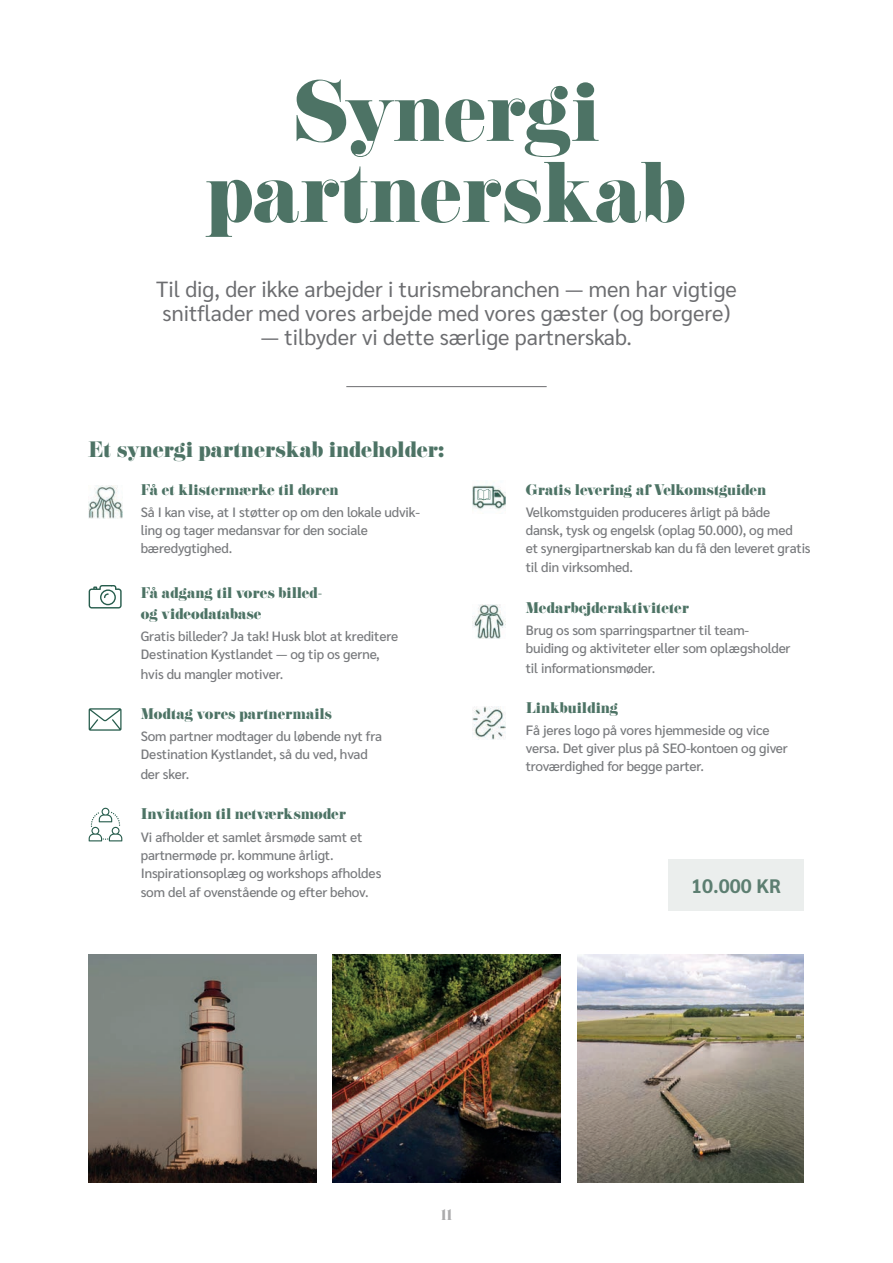
<style>
.page{position:relative;width:893px;height:1263px;background:#fff}
.page>*{position:absolute;margin:0;border:0;box-sizing:border-box;transform-origin:0 0}
.t1{font:75px/81px "Eloquent JF Pro";color:#4d7365;text-align:center}
.t2{font:21.9px/23.7px "Sarabun";color:#6c6d70}
.t3{font:19.5px "Eloquent JF Pro";color:#4d7365}
.t4{font:700 19.5px "Sarabun";color:#4d7365}
.t5{font:500 13.5px/18px "Sarabun";letter-spacing:-.01em;color:#787a7d}
.t6{font:13.5px/21px "Eloquent JF Pro";color:#4d7365}
.t7{font:13.5px "Eloquent JF Pro";color:#57585a}
</style>
<div class="page">
<div style="left:668px;top:859px;width:136px;height:51px;background:#ebeeed"></div>
<img style="left:578px;top:955px;width:226px;height:227px">
<img style="left:89px;top:955px;width:227px;height:227px">
<img style="left:333px;top:955px;width:227px;height:227px">
<svg style="left:89px;top:708px;width:33px;height:23px"></svg>
<svg style="left:89px;top:585px;width:33px;height:23px"></svg>
<svg style="left:89px;top:808px;width:33px;height:33px"></svg>
<img style="left:89px;top:485px;width:33px;height:34px">
<img style="left:472px;top:485px;width:34px;height:25px">
<img style="left:472px;top:605px;width:34px;height:33px">
<img style="left:472px;top:706px;width:34px;height:34px">
<svg style="left:477px;top:489px;width:13px;height:11px"></svg>
<hr style="left:346px;top:386px;width:201px;height:1px;background:#6c6d70">
<h1 class="t1" style="left:207px;top:74px;width:480px">Synergi partnerskab</h1>
<h2 class="t2" style="left:156px;top:278px;width:582px">Til dig, der ikke arbejder i turismebranchen — men har vigtige snitflader med vores arbejde med vores gæster (og borgere)</h2>
<h2 class="t2" style="left:261px;top:325px;width:372px">— tilbyder vi dette særlige partnerskab.</h2>
<h3 class="t3" style="left:89px;top:439px;width:357px">Et synergi partnerskab indeholder:</h3>
<p class="t6" style="left:141px;top:480px;width:199px">Få et klistermærke til døren</p>
<p class="t5" style="left:141px;top:503px;width:281px">Så I kan vise, at I støtter op om den lokale udvik&shy;ling og tager medansvar for den sociale bæredygtighed.</p>
<p class="t6" style="left:141px;top:583px;width:183px">Få adgang til vores billed&shy;og videodatabase</p>
<p class="t5" style="left:141px;top:628px;width:259px">Gratis billeder? Ja tak! Husk blot at kreditere<br>Destination Kystlandet — og tip os gerne,</p>
<p class="t5" style="left:141px;top:665px;width:144px">hvis du mangler motiver.</p>
<p class="t6" style="left:141px;top:704px;width:193px">Modtag vores partnermails</p>
<p class="t5" style="left:141px;top:728px;width:243px">Som partner modtager du løbende nyt fra<br>Destination Kystlandet, så du ved, hvad</p>
<p class="t5" style="left:141px;top:765px;width:50px">der sker.</p>
<p class="t6" style="left:141px;top:804px;width:207px">Invitation til netværksmøder</p>
<p class="t5" style="left:141px;top:828px;width:242px">Vi afholder et samlet årsmøde samt et partnermøde pr. kommune årligt.<br>Inspirationsoplæg og workshops afholdes</p>
<p class="t5" style="left:141px;top:883px;width:229px">som del af ovenstående og efter behov.</p>
<p class="t6" style="left:526px;top:479px;width:242px">Gratis levering af Velkomstguiden</p>
<p class="t5" style="left:526px;top:503px;width:286px">Velkomstguiden produceres årligt på både dansk, tysk og engelsk (oplag 50.000), og med<br>et synergipartnerskab kan du få den leveret gratis</p>
<p class="t5" style="left:526px;top:559px;width:109px">til din virksomhed.</p>
<p class="t6" style="left:526px;top:598px;width:165px">Medarbejderaktiviteter</p>
<p class="t5" style="left:526px;top:621px;width:266px">Brug os som sparringspartner til team&shy;buiding og aktiviteter eller som oplægsholder</p>
<p class="t5" style="left:526px;top:659px;width:131px">til informationsmøder.</p>
<p class="t6" style="left:526px;top:698px;width:94px">Linkbuilding</p>
<p class="t5" style="left:526px;top:722px;width:264px">Få jeres logo på vores hjemmeside og vice versa. Det giver plus på SEO-kontoen og giver troværdighed for begge parter.</p>
<h3 class="t4" style="left:691px;top:874px;width:91px">10.000 KR</h3>
<p class="t7" style="left:440px;top:1207px;width:14px">11</p>
</div>
